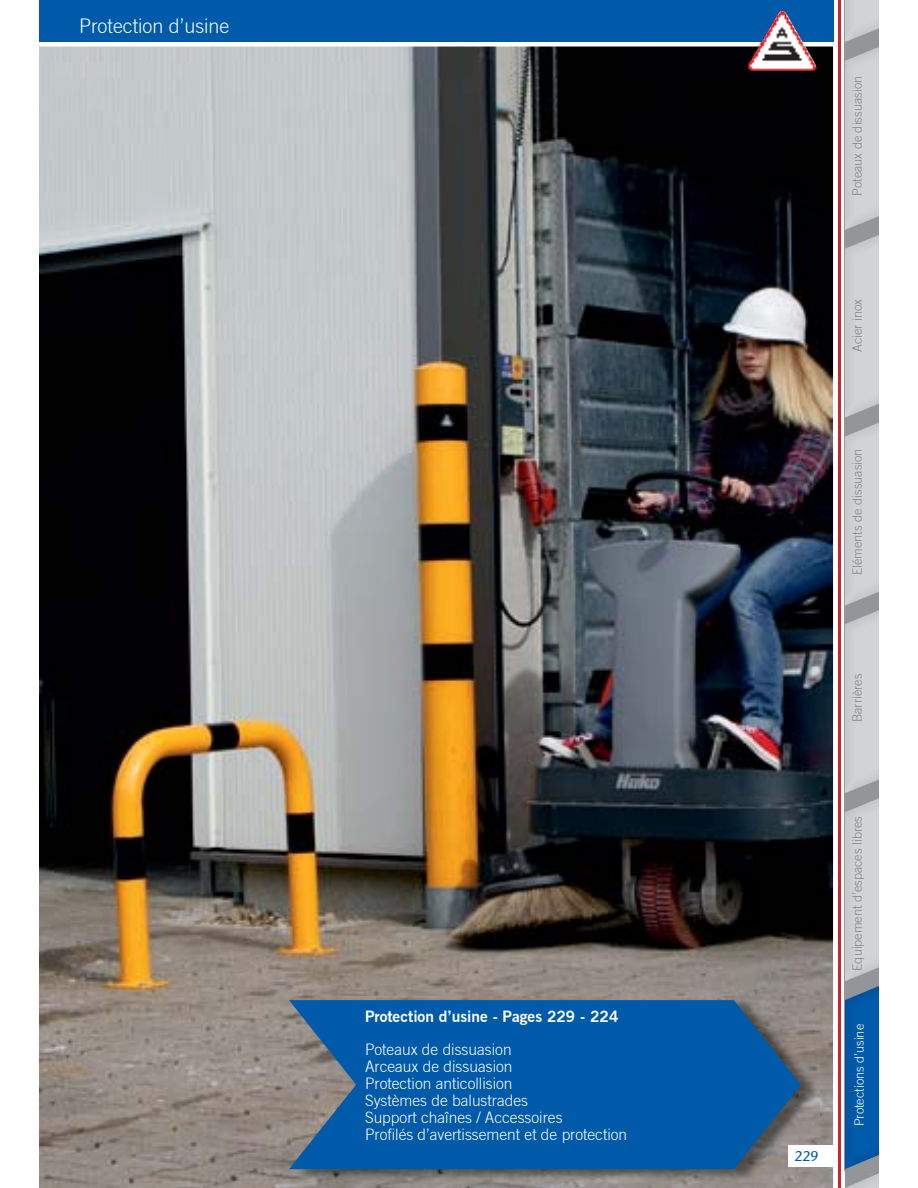
<style>
.page{position:relative;width:918px;height:1188px;background:#fff}
.page>*{position:absolute;margin:0;border:0;box-sizing:border-box;transform-origin:0 0}
.t1{font:300 19.8px "Commerce Light S Si";color:#fff}
.t2{font:300 15.45px/17px "Commerce Light S Si";color:#fff}
.t3{font:600 15.45px "Commerce S Si";color:#fff}
.t4{font:14.1px "Stone Sans";color:#005aaa}
.t5{font:300 12.75px "Commerce Light S Si";color:#808285}
.t6{font:300 12.75px "Commerce Light S Si";color:#fff}
</style>
<div class="page">
<hr style="left:838px;top:0;width:2px;height:1188px;background:#d2232a">
<img style="left:39px;top:47px;width:794px;height:1141px">
<img style="left:295px;top:997px;width:525px;height:184px">
<svg style="left:289px;top:1000px;width:512px;height:169px;background:#115ea3"></svg>
<img style="left:39px;top:551px;width:1px;height:270px">
<div style="left:789px;top:1145px;width:44px;height:21px;background:#fff"></div>
<div style="left:39px;top:0;width:794px;height:42px;background:#005aaa"></div>
<svg style="left:746px;top:10px;width:39px;height:60px"></svg>
<img style="left:816px;top:46px;width:3px;height:25px">
<img style="left:748px;top:11px;width:68px;height:60px">
<div style="left:845px;top:0;width:34px;height:1188px;background:#939598"></div>
<img style="left:845px;top:1173px;width:34px;height:15px">
<img style="left:845px;top:47px;width:34px;height:183px">
<img style="left:845px;top:0;width:34px;height:42px">
<img style="left:845px;top:235px;width:34px;height:183px">
<img style="left:845px;top:423px;width:34px;height:183px">
<img style="left:845px;top:610px;width:34px;height:183px">
<img style="left:845px;top:798px;width:34px;height:183px">
<img style="left:845px;top:986px;width:34px;height:183px">
<p class="t1" style="left:79px;top:18px;width:152px">Protection d’usine</p>
<p class="t3" style="left:365px;top:1010px;width:255px">Protection d’usine - Pages 229 - 224</p>
<p class="t2" style="left:365px;top:1043px;width:264px">Poteaux de dissuasion<br>Arceaux de dissuasion<br>Protection anticollision<br>Systèmes de balustrades<br>Support chaînes / Accessoires<br>Profilés d’avertissement et de protection</p>
<p class="t5" style="left:852px;top:196px;width:121px;rotate:-90deg">Poteaux de dissuasion</p>
<p class="t5" style="left:852px;top:352px;width:54px;rotate:-90deg">Acier inox</p>
<p class="t5" style="left:852px;top:575px;width:128px;rotate:-90deg">Eléments de dissuasion</p>
<p class="t5" style="left:852px;top:722px;width:50px;rotate:-90deg">Barrières</p>
<p class="t4" style="left:794px;top:1151px;width:26px">229</p>
<p class="t5" style="left:852px;top:971px;width:156px;rotate:-90deg">Equipement d’espaces libres</p>
<p class="t6" style="left:854px;top:1126px;width:104px;rotate:-90deg">Protections d’usine</p>
</div>
